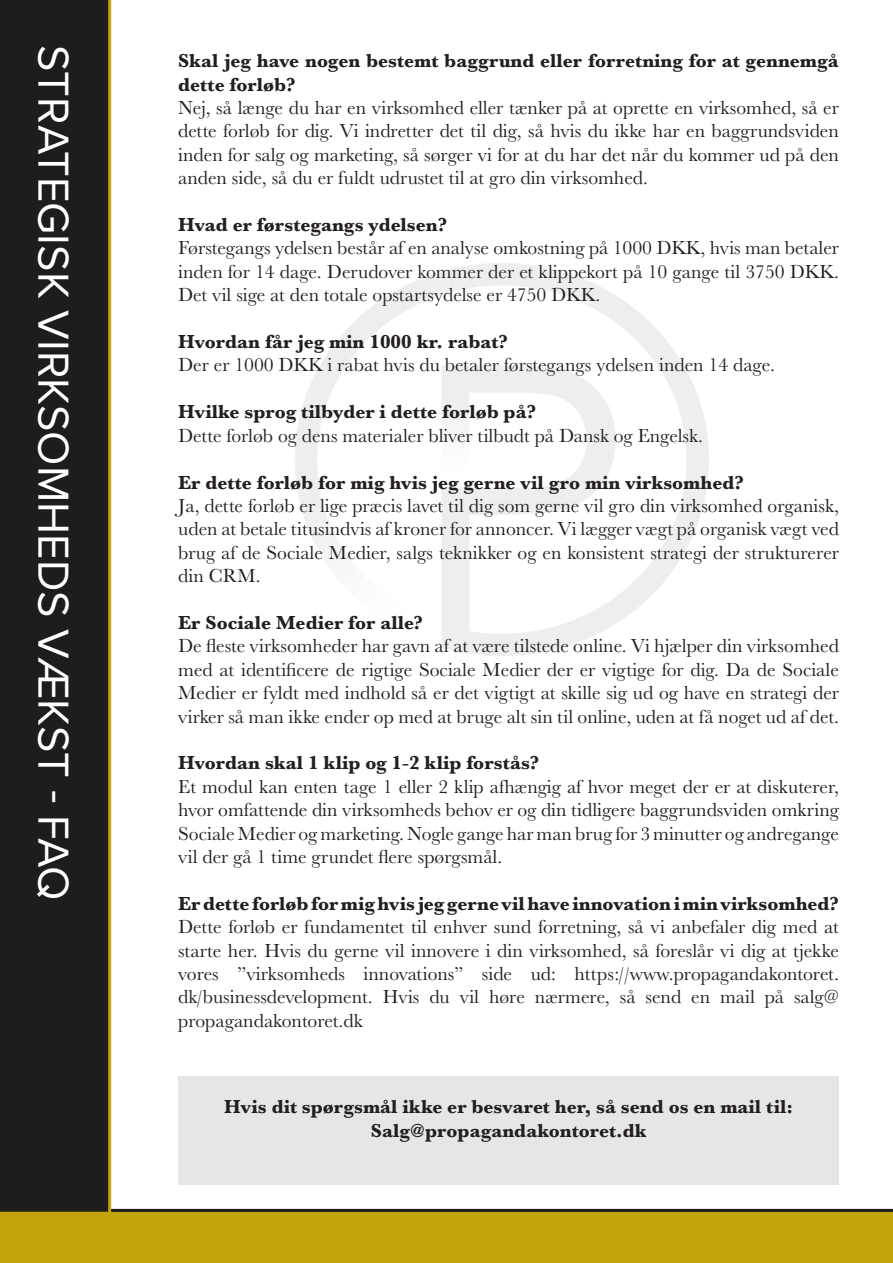
<style>
.page{position:relative;width:893px;height:1263px;background:#fff}
.page>*{position:absolute;margin:0;border:0;box-sizing:border-box;transform-origin:0 0}
.t1{font:45px "Proxima Nova";color:#fff}
.t2{font:19.5px/23.4px "Baskerville URW";color:#231f20;text-align:justify}
.t3{font:700 expanded 19.5px/23.4px "Baskerville URW";color:#231f20}
</style>
<div class="page">
<div style="left:0;top:1209px;width:893px;height:54px;background:#c4a509"></div>
<div style="left:0;top:0;width:111px;height:1215px;background:#1d1d1c"></div>
<div style="left:178px;top:1076px;width:661px;height:108px;background:#e6e6e6"></div>
<h1 class="t1" style="left:87px;top:45px;width:856px;rotate:90deg">STRATEGISK VIRKSOMHEDS VÆKST - FAQ</h1>
<p class="t3" style="left:178px;top:50px;width:662px">Skal jeg have nogen bestemt baggrund eller forretning for at gennemgå dette forløb?</p>
<p class="t2" style="left:178px;top:95px;width:662px">Nej, så længe du har en virksomhed eller tænker på at oprette en virksomhed, så er dette forløb for dig. Vi indretter det til dig, så hvis du ikke har en baggrundsviden inden for salg og marketing, så sørger vi for at du har det når du kommer ud på den anden side, så du er fuldt udrustet til at gro din virksomhed.</p>
<p class="t3" style="left:178px;top:214px;width:271px">Hvad er førstegangs ydelsen?</p>
<p class="t2" style="left:178px;top:236px;width:662px">Førstegangs ydelsen består af en analyse omkostning på 1000 DKK, hvis man betaler inden for 14 dage. Derudover kommer der et klippekort på 10 gange til 3750 DKK.<br>Det vil sige at den totale opstartsydelse er 4750 DKK.</p>
<p class="t3" style="left:178px;top:331px;width:331px">Hvordan får jeg min 1000 kr. rabat?</p>
<p class="t2" style="left:178px;top:353px;width:598px">Der er 1000 DKK i rabat hvis du betaler førstegangs ydelsen inden 14 dage.</p>
<p class="t3" style="left:178px;top:401px;width:359px">Hvilke sprog tilbyder i dette forløb på?</p>
<p class="t2" style="left:178px;top:423px;width:526px">Dette forløb og dens materialer bliver tilbudt på Dansk og Engelsk.</p>
<p class="t3" style="left:178px;top:471px;width:567px">Er dette forløb for mig hvis jeg gerne vil gro min virksomhed?</p>
<p class="t2" style="left:178px;top:493px;width:662px">Ja, dette forløb er lige præcis lavet til dig som gerne vil gro din virksomhed organisk, uden at betale titusindvis af kroner for annoncer. Vi lægger vægt på organisk vægt ved brug af de Sociale Medier, salgs teknikker og en konsistent strategi der strukturerer din CRM.</p>
<p class="t3" style="left:178px;top:612px;width:246px">Er Sociale Medier for alle?</p>
<p class="t2" style="left:178px;top:633px;width:662px">De fleste virksomheder har gavn af at være tilstede online. Vi hjælper din virksomhed med at identificere de rigtige Sociale Medier der er vigtige for dig. Da de Sociale Medier er fyldt med indhold så er det vigtigt at skille sig ud og have en strategi der virker så man ikke ender op med at bruge alt sin til online, uden at få noget ud af det.</p>
<p class="t3" style="left:178px;top:752px;width:362px">Hvordan skal 1 klip og 1-2 klip forstås?</p>
<p class="t2" style="left:178px;top:774px;width:662px">Et modul kan enten tage 1 eller 2 klip afhængig af hvor meget der er at diskuterer, hvor omfattende din virksomheds behov er og din tidligere baggrundsviden omkring Sociale Medier og marketing. Nogle gange har man brug for 3 minutter og andregange vil der gå 1 time grundet flere spørgsmål.</p>
<p class="t3" style="left:178px;top:892px;width:662px">Er dette forløb for mig hvis jeg gerne vil have innovation i min virksomhed?</p>
<p class="t2" style="left:178px;top:914px;width:662px">Dette forløb er fundamentet til enhver sund forretning, så vi anbefaler dig med at starte her. Hvis du gerne vil innovere i din virksomhed, så foreslår vi dig at tjekke vores ”virksomheds innovations” side ud: https://www.propagandakontoret. dk/businessdevelopment. Hvis du vil høre nærmere, så send en mail på salg@ propagandakontoret.dk</p>
<p class="t3" style="left:224px;top:1096px;width:570px;text-align:center">Hvis dit spørgsmål ikke er besvaret her, så send os en mail til:<br>Salg@propagandakontoret.dk</p>
</div>
